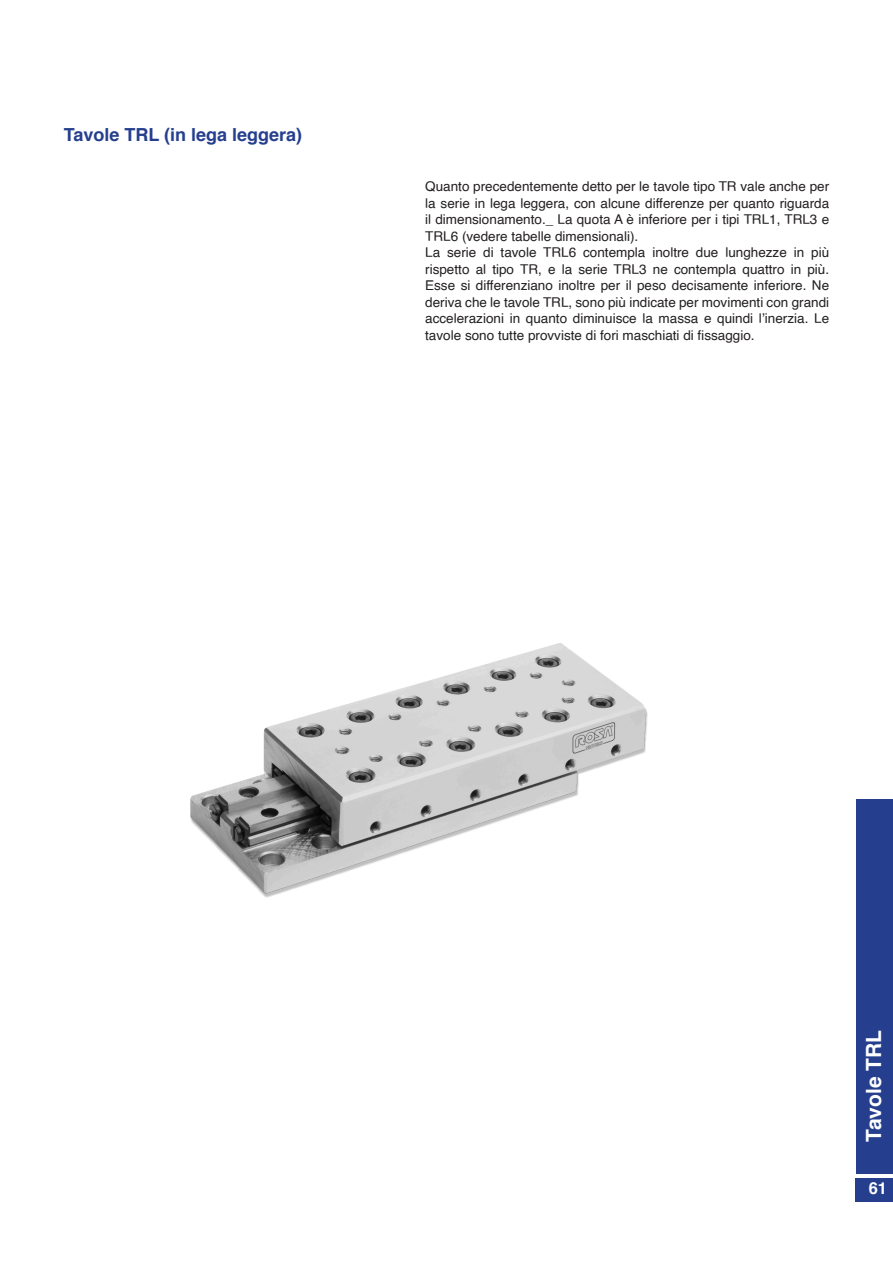
<style>
.page{position:relative;width:893px;height:1263px;background:#fff}
.page>*{position:absolute;margin:0;border:0;box-sizing:border-box;transform-origin:0 0}
.Überschrift_H1_weiss{font:700 21px "Helvetica";color:#fff}
.Überschrift_H1_Aufzählung{font:700 18px "Helvetica";color:#253f8e}
.t1{font:700 16.5px "Helvetica";color:#fff}
.Einfachter_Text{font:13.5px/16.5px "Helvetica";color:#231f20;text-align:justify}
</style>
<div class="page">
<div style="left:856px;top:1178px;width:37px;height:23px;background:#253f8e"></div>
<div style="left:856px;top:799px;width:37px;height:374px;background:#253f8e"></div>
<img style="left:190px;top:643px;width:458px;height:255px">
<p class="Überschrift_H1_Aufzählung" style="left:64px;top:120px;width:240px">Tavole TRL (in lega leggera)</p>
<p class="Einfachter_Text" style="left:425px;top:179px;width:405px">Quanto precedentemente detto per le tavole tipo TR vale anche per la serie in lega leggera, con alcune differenze per quanto riguarda il dimensionamento._ La quota A è inferiore per i tipi TRL1, TRL3 e TRL6 (vedere tabelle dimensionali).</p>
<p class="Einfachter_Text" style="left:425px;top:245px;width:405px">La serie di tavole TRL6 contempla inoltre due lunghezze in più rispetto al tipo TR, e la serie TRL3 ne contempla quattro in più.<br>Esse si differenziano inoltre per il peso decisamente inferiore. Ne deriva che le tavole TRL, sono più indicate per movimenti con grandi accelerazioni in quanto diminuisce la massa e quindi l’inerzia. Le tavole sono tutte provviste di fori maschiati di fissaggio.</p>
<p class="Überschrift_H1_weiss" style="left:857px;top:1142px;width:113px;rotate:-90deg">Tavole TRL</p>
<p class="t1" style="left:869px;top:1175px;width:20px">61</p>
</div>
